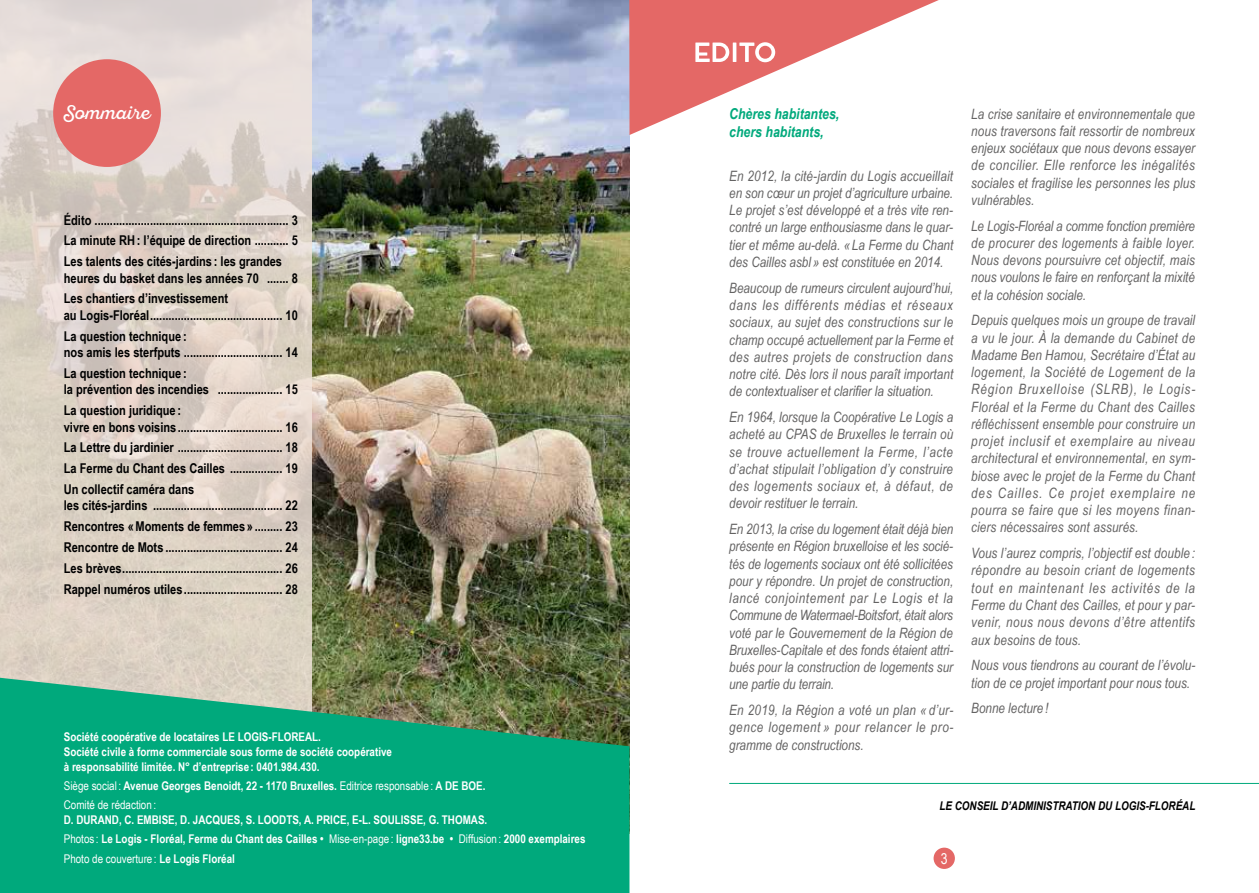
<style>
.page{position:relative;width:1259px;height:893px;background:#fff}
.page>*{position:absolute;margin:0;border:0;box-sizing:border-box;transform-origin:0 0}
.t1{font:18px "Sant Elia Script Alt";color:#fff}
.t2{font:italic 700 15px/18px "Arial Narrow";color:#00a97c}
.t3{font:15px "Arial Narrow";color:#fff}
.t4{font:italic 14.25px/17.2px "Arial Narrow";color:#646363;text-align:justify}
.t5{font:700 13.5px/20.7px "Arial Narrow";color:#000}
.t6{font:700 12px/15px "Arial Narrow";color:#fff}
.t7{font:12px/19.2px "Arial Narrow";color:#fff}
.t8{font:italic 700 12px "Arial Narrow";color:#000}
.s1{font-weight:700}
.s2{font-weight:400}
</style>
<div class="page">
<div style="left:933px;top:848px;width:22px;height:21px;background:#e46866;border-radius:50%"></div>
<img style="left:312px;top:0;width:317px;height:678px">
<svg style="left:0;top:0;width:312px;height:678px;background:#ddd2c8"></svg>
<svg style="left:0;top:678px;width:629px;height:215px;background:#14a378"></svg>
<div style="left:53px;top:59px;width:108px;height:108px;background:#e46866;border-radius:50%"></div>
<svg style="left:629px;top:0;width:310px;height:135px"></svg>
<hr style="left:729px;top:783px;width:530px;height:1px;background:#00a97c">
<p class="t1" style="left:64px;top:102px;width:87px">Sommaire</p>
<p class="t2" style="left:729px;top:104px;width:112px">Chères habitantes, chers habitants,</p>
<p class="t4" style="left:729px;top:167px;width:225px">En 2012, la cité-jardin du Logis accueillait en son cœur un projet d’agriculture urbaine.<br>Le projet s’est développé et a très vite ren&shy;contré un large enthousiasme dans le quar&shy;tier et même au-delà. « La Ferme du Chant des Cailles asbl » est constituée en 2014.</p>
<p class="t4" style="left:729px;top:279px;width:226px">Beaucoup de rumeurs circulent aujourd’hui, dans les différents médias et réseaux sociaux, au sujet des constructions sur le champ occupé actuellement par la Ferme et des autres projets de construction dans notre cité. Dès lors il nous paraît important de contextualiser et clarifier la situation.</p>
<p class="t4" style="left:729px;top:408px;width:226px">En 1964, lorsque la Coopérative Le Logis a acheté au CPAS de Bruxelles le terrain où se trouve actuellement la Ferme, l’acte d’achat stipulait l’obligation d’y construire des logements sociaux et, à défaut, de devoir restituer le terrain.</p>
<p class="t4" style="left:729px;top:520px;width:226px">En 2013, la crise du logement était déjà bien présente en Région bruxelloise et les socié&shy;tés de logements sociaux ont été sollicitées pour y répondre. Un projet de construction, lancé conjointement par Le Logis et la Commune de Watermael-Boitsfort, était alors voté par le Gouvernement de la Région de Bruxelles-Capitale et des fonds étaient attri&shy;bués pour la construction de logements sur une partie du terrain.</p>
<p class="t4" style="left:729px;top:701px;width:226px">En 2019, la Région a voté un plan « d’ur&shy;gence logement » pour relancer le pro&shy;gramme de constructions.</p>
<p class="t4" style="left:971px;top:105px;width:226px">La crise sanitaire et environnementale que nous traversons fait ressortir de nombreux enjeux sociétaux que nous devons essayer de concilier. Elle renforce les inégalités sociales et fragilise les personnes les plus vulnérables.</p>
<p class="t4" style="left:971px;top:217px;width:225px">Le Logis-Floréal a comme fonction première de procurer des logements à faible loyer.<br>Nous devons poursuivre cet objectif, mais nous voulons le faire en renforçant la mixité et la cohésion sociale.</p>
<p class="t4" style="left:971px;top:312px;width:226px">Depuis quelques mois un groupe de travail a vu le jour. À la demande du Cabinet de Madame Ben Hamou, Secrétaire d’État au logement, la Société de Logement de la Région Bruxelloise (SLRB), le Logis-Floréal et la Ferme du Chant des Cailles réfléchissent ensemble pour construire un projet inclusif et exemplaire au niveau architectural et environnemental, en sym&shy;biose avec le projet de la Ferme du Chant des Cailles. Ce projet exemplaire ne pourra se faire que si les moyens finan&shy;ciers nécessaires sont assurés.</p>
<p class="t4" style="left:971px;top:545px;width:225px">Vous l’aurez compris, l’objectif est double : répondre au besoin criant de logements tout en maintenant les activités de la Ferme du Chant des Cailles, et pour y par&shy;venir, nous nous devons d’être attentifs aux besoins de tous.</p>
<p class="t4" style="left:971px;top:657px;width:226px">Nous vous tiendrons au courant de l’évolu&shy;tion de ce projet important pour nous tous.</p>
<p class="t4" style="left:971px;top:700px;width:79px">Bonne lecture !</p>
<p class="t5" style="left:64px;top:209px;width:236px;text-align:justify">Édito ............................................................... 3<br>La minute RH: l’équipe de direction ........... 5<br>Les talents des cités-jardins : les grandes</p>
<p class="t5" style="left:64px;top:267px;width:235px">heures du basket dans les années 70 ....... 8<br>Les chantiers d’investissement</p>
<p class="t5" style="left:64px;top:305px;width:235px">au Logis-Floréal........................................... 10<br>La question technique :</p>
<p class="t5" style="left:64px;top:342px;width:235px">nos amis les sterfputs ................................ 14<br>La question technique :</p>
<p class="t5" style="left:64px;top:379px;width:235px">la prévention des incendies ..................... 15<br>La question juridique :</p>
<p class="t5" style="left:64px;top:416px;width:235px;text-align:justify">vivre en bons voisins.................................. 16<br>La Lettre du jardinier .................................. 18<br>La Ferme du Chant des Cailles ................. 19<br>Un collectif caméra dans</p>
<p class="t5" style="left:64px;top:495px;width:236px;text-align:justify">les cités-jardins .......................................... 22<br>Rencontres «Moments de femmes » ......... 23<br>Rencontre de Mots ...................................... 24<br>Les brèves.................................................... 26<br>Rappel numéros utiles................................ 28</p>
<p class="t6" style="left:64px;top:729px;width:330px">Société coopérative de locataires LE LOGIS-FLOREAL.<br>Société civile à forme commerciale sous forme de société coopérative à responsabilité limitée. N° d’entreprise : 0401.984.430.</p>
<p class="t7" style="left:64px;top:776px;width:423px">Siège social : <span class="s1">Avenue Georges Benoidt, 22 - 1170 Bruxelles.</span> Editrice responsable : <span class="s1">A DE BOE.<br></span>Comité de rédaction :</p>
<p class="t6" style="left:64px;top:810px;width:523px;line-height:19.2px">D. DURAND, C. EMBISE, D. JACQUES, S. LOODTS, A. PRICE, E-L. SOULISSE, G. THOMAS.<br><span class="s2">Photos :</span> Le Logis - Floréal, Ferme du Chant des Cailles • <span class="s2">Mise-en-page :</span> ligne33.be • <span class="s2">Diffusion :</span> 2000 exemplaires<br><span class="s2">Photo de couverture :</span> Le Logis Floréal</p>
<p class="t8" style="left:939px;top:799px;width:257px">LE CONSEIL D’ADMINISTRATION DU LOGIS-FLORÉAL</p>
<p class="t3" style="left:941px;top:850px;width:8px">3</p>
</div>
